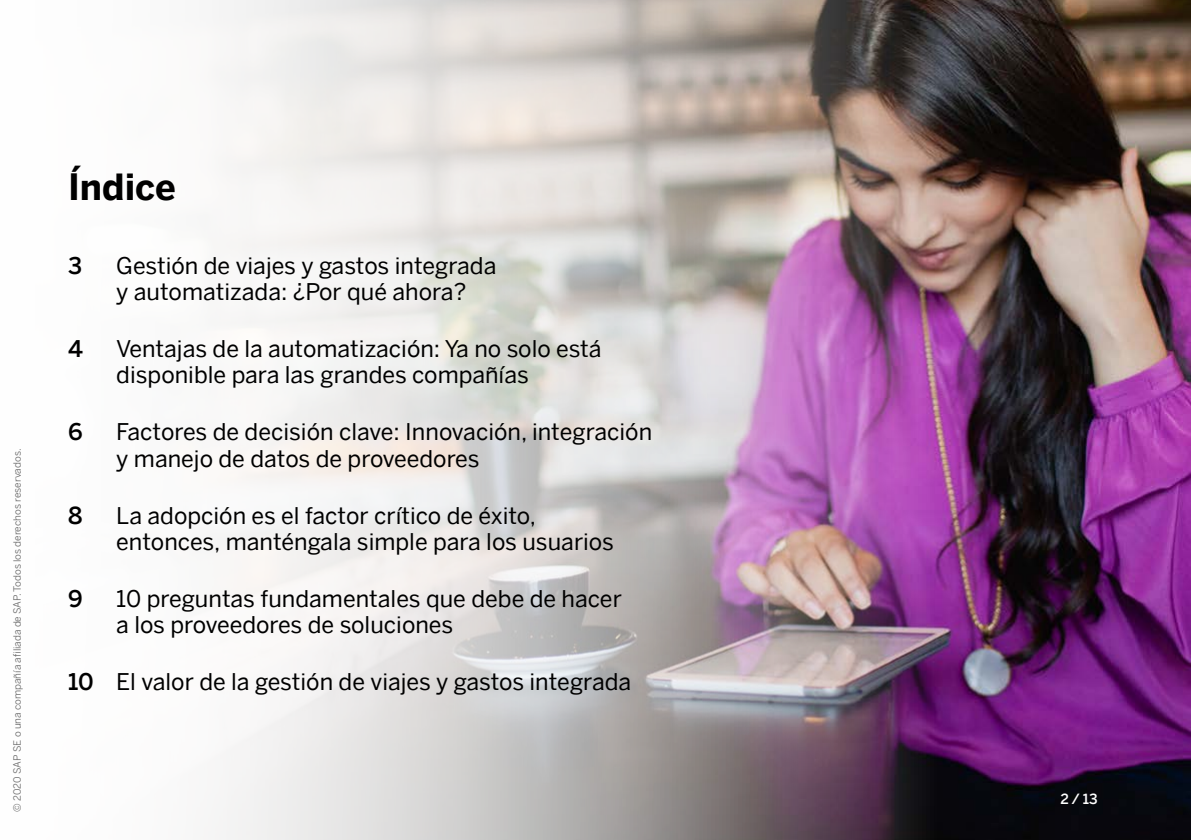
<style>
.page{position:relative;width:1191px;height:840px;background:#fff}
.page>*{position:absolute;margin:0;border:0;box-sizing:border-box;transform-origin:0 0}
.GB_A5____000_Table_o{font:700 36px "Benton Sans";color:#000}
.t1{font:23px/26px "Benton Sans";color:#000}
.t2{font:500 23px "Benton Sans";color:#000}
.GB_A5____99_Page_Num{font:500 14px "Benton Sans";color:#fff}
.GB_A5____100{font:10px "Benton Sans";color:#666}
.s1{font-weight:500}
</style>
<div class="page">
<img style="left:937px;top:0;width:254px;height:839px">
<img style="left:214px;top:0;width:723px;height:839px">
<p class="GB_A5____100" style="left:10px;top:811px;width:364px;rotate:-90deg">© 2020 SAP SE o una compañía afiliada de SAP. Todos los derechos reservados.</p>
<p class="GB_A5____000_Table_o" style="left:68px;top:160px;width:109px">Índice</p>
<p class="t2" style="left:68px;top:245px;width:16px">3</p>
<p class="t1" style="left:116px;top:249px;width:382px">Gestión de viajes y gastos integrada y automatizada: ¿Por qué ahora?</p>
<p class="t2" style="left:68px;top:329px;width:16px">4</p>
<p class="t1" style="left:116px;top:333px;width:487px">Ventajas de la automatización: Ya no solo está disponible para las grandes compañías</p>
<p class="t2" style="left:68px;top:412px;width:16px">6</p>
<p class="t1" style="left:116px;top:416px;width:537px">Factores de decisión clave: Innovación, integración y manejo de datos de proveedores</p>
<p class="t2" style="left:68px;top:495px;width:16px">8</p>
<p class="t1" style="left:116px;top:499px;width:499px">La adopción es el factor crítico de éxito, entonces, manténgala simple para los usuarios</p>
<p class="t2" style="left:68px;top:578px;width:16px">9</p>
<p class="t1" style="left:116px;top:582px;width:507px">10 preguntas fundamentales que debe de hacer a los proveedores de soluciones</p>
<p class="t1" style="left:68px;top:665px;width:564px"><span class="s1">10</span> El valor de la gestión de viajes y gastos integrada</p>
<p class="GB_A5____99_Page_Num" style="left:1060px;top:786px;width:39px">2 / 13</p>
</div>
